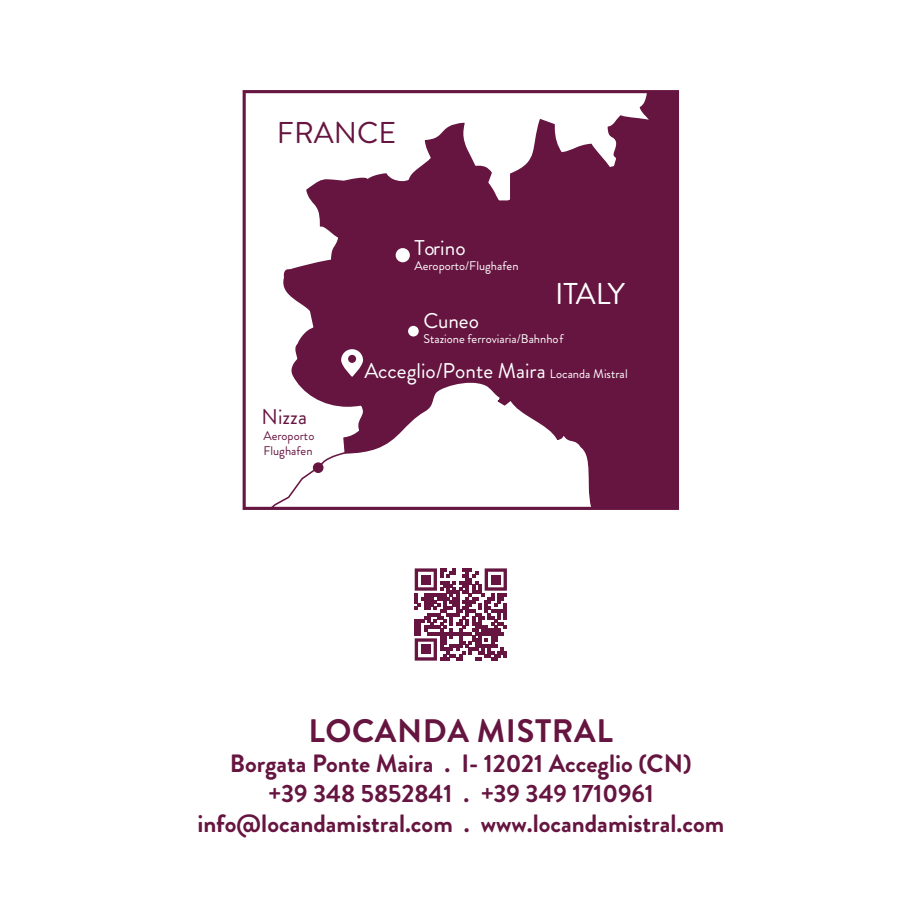
<style>
.page{position:relative;width:922px;height:922px;background:#fff}
.page>*{position:absolute;margin:0;border:0;box-sizing:border-box;transform-origin:0 0}
.t1{font:700 32.5px "Brandon Grotesque";letter-spacing:.02em;color:#661540}
.t2{font:30px "Brandon Grotesque";color:#661540}
.t3{font:30px "Brandon Grotesque";letter-spacing:-.035em;color:#fff}
.t4{font:700 25px "Brandon Grotesque";color:#661540}
.t5{font:21.25px "Brandon Grotesque";color:#fff}
.t6{font:21.25px "Brandon Grotesque";color:#661540}
.t7{font:12.5px "Brandon Grotesque";color:#fff}
.t8{font:12.5px/15px "Brandon Grotesque";color:#661540}
.s1{font-size:12.5px}
</style>
<div class="page">
<svg style="left:242px;top:90px;width:436px;height:420px;fill:#661540"></svg>
<div style="left:313px;top:462px;width:10px;height:11px;background:#661540;border-radius:50%"></div>
<div style="left:395px;top:248px;width:15px;height:14px;background:#fff;border-radius:50%"></div>
<div style="left:408px;top:326px;width:10px;height:10px;background:#fff;border-radius:50%"></div>
<svg style="left:341px;top:349px;width:22px;height:28px"></svg>
<div style="left:348px;top:355px;width:8px;height:8px;background:#661540;border-radius:50%"></div>
<svg style="left:414px;top:568px;width:93px;height:92px"></svg>
<div style="left:421px;top:574px;width:9px;height:10px;background:#661540"></div>
<div style="left:491px;top:574px;width:9px;height:10px;background:#661540"></div>
<div style="left:421px;top:644px;width:9px;height:10px;background:#661540"></div>
<p class="t2" style="left:277px;top:112px;width:121px">FRANCE</p>
<p class="t5" style="left:414px;top:233px;width:53px">Torino</p>
<p class="t7" style="left:414px;top:257px;width:106px">Aeroporto/Flughafen</p>
<p class="t3" style="left:555px;top:273px;width:71px">ITALY</p>
<p class="t5" style="left:423px;top:306px;width:57px">Cuneo</p>
<p class="t7" style="left:423px;top:330px;width:141px">Stazione ferroviaria/Bahnhof</p>
<p class="t6" style="left:261px;top:401px;width:47px">Nizza</p>
<p class="t8" style="left:263px;top:428px;width:53px">Aeroporto<br>Flughafen</p>
<p class="t5" style="left:364px;top:356px;width:265px">Acceglio/Ponte Maira <span class="s1">Locanda Mistral</span></p>
<p class="t1" style="left:308px;top:707px;width:306px">LOCANDA MISTRAL</p>
<p class="t4" style="left:230px;top:745px;width:463px">Borgata Ponte Maira . I- 12021 Acceglio (CN)</p>
<p class="t4" style="left:268px;top:775px;width:387px">+39 348 5852841 . +39 349 1710961</p>
<p class="t4" style="left:197px;top:805px;width:528px">info@locandamistral.com . www.locandamistral.com</p>
</div>
